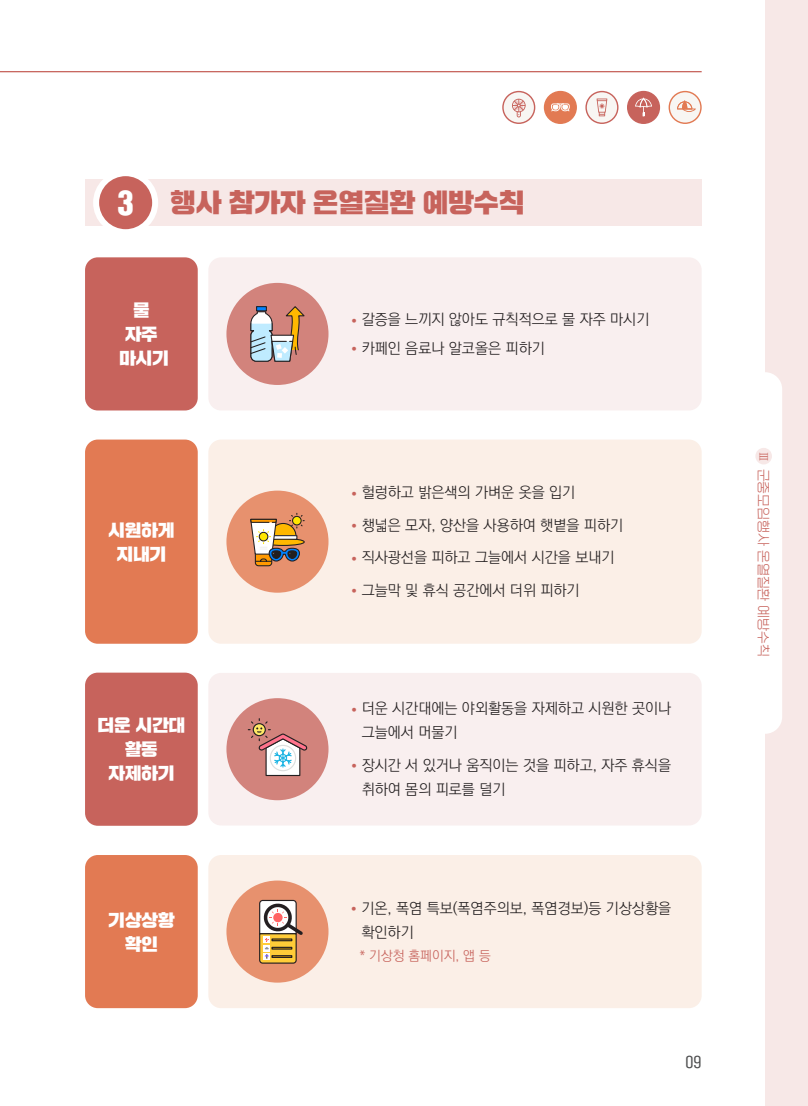
<style>
.page{position:relative;width:808px;height:1106px;background:#fff}
.page>*{position:absolute;margin:0;border:0;box-sizing:border-box;transform-origin:0 0}
.t1{font:27px "SD Gd Gothic";color:#fff}
.t2{font:25.5px "SD Gd Gothic";color:#c7635c}
.t3{font:16.5px/24px "SD Gd Gothic";color:#fff;text-align:center}
.t4{font:300 15px/24px "Ko Pub World Dotum";color:#231f20}
.t5{font:300 13.5px "Ko Pub World Dotum";color:#c7635c}
.t6{font:13.5px "SD Gyeokdong G204 Rg";color:#4b4c4d}
.t7{font:12.75px "SD Gyeokdong G203 Lt";letter-spacing:.01em;color:#c7635c}
.s1{font-weight:700;color:#c7635c}
.s2{font-family:"SD Myeongjo Neoa c Rg";font-size:12px}
</style>
<div class="page">
<hr style="left:0;top:71px;width:702px;height:1px;background:#c7635c">
<div style="left:765px;top:0;width:43px;height:1106px;background:#f7e8e7"></div>
<div style="left:748px;top:372px;width:34px;height:361px;background:#fff;border-radius:17px"></div>
<div style="left:755px;top:448px;width:17px;height:16px;background:#f7e8e7;border-radius:50%"></div>
<div style="left:544px;top:92px;width:32px;height:31px;background:#e27a53;border-radius:50%"></div>
<svg style="left:551px;top:103px;width:19px;height:8px"></svg>
<div style="left:544px;top:91px;width:33px;height:33px;border:1px solid #e27a53;border-radius:50%"></div>
<div style="left:628px;top:92px;width:31px;height:31px;background:#c7635c;border-radius:50%"></div>
<svg style="left:635px;top:98px;width:17px;height:18px"></svg>
<div style="left:627px;top:91px;width:33px;height:33px;border:1px solid #c7635c;border-radius:50%"></div>
<div style="left:669px;top:92px;width:32px;height:31px;background:#f8f6f3;border-radius:50%"></div>
<svg style="left:677px;top:100px;width:19px;height:12px"></svg>
<div style="left:668px;top:91px;width:34px;height:33px;border:1px solid #e27a53;border-radius:50%"></div>
<div style="left:503px;top:92px;width:32px;height:31px;background:#f8f6f3;border-radius:50%"></div>
<svg style="left:512px;top:99px;width:14px;height:18px"></svg>
<div style="left:502px;top:91px;width:33px;height:33px;border:1px solid #c7635c;border-radius:50%"></div>
<div style="left:586px;top:92px;width:32px;height:31px;background:#f8f6f3;border-radius:50%"></div>
<svg style="left:597px;top:98px;width:10px;height:18px"></svg>
<div style="left:585px;top:91px;width:33px;height:33px;border:1px solid #c7635c;border-radius:50%"></div>
<div style="left:208px;top:855px;width:494px;height:153px;background:#fbefe7;border-radius:13px"></div>
<div style="left:226px;top:880px;width:102px;height:102px;background:#e7916e;border-radius:50%"></div>
<svg style="left:259px;top:899px;width:44px;height:65px;background:#c8a77e"></svg>
<div style="left:271px;top:938px;width:21px;height:3px;background:#eba803;border:1px solid #241f21"></div>
<div style="left:271px;top:946px;width:21px;height:3px;background:#eba803;border:1px solid #241f21"></div>
<div style="left:271px;top:955px;width:21px;height:3px;background:#eba803;border:1px solid #241f21"></div>
<div style="left:85px;top:855px;width:113px;height:153px;background:#e27a53;border-radius:13px"></div>
<div style="left:208px;top:257px;width:494px;height:153px;background:#f9efef;border-radius:13px"></div>
<div style="left:226px;top:283px;width:102px;height:102px;background:#d2837c;border-radius:50%"></div>
<svg style="left:250px;top:306px;width:55px;height:56px"></svg>
<div style="left:85px;top:257px;width:113px;height:153px;background:#c7635c;border-radius:13px"></div>
<div style="left:208px;top:673px;width:494px;height:152px;background:#f9efef;border-radius:13px"></div>
<div style="left:226px;top:698px;width:102px;height:102px;background:#d2837c;border-radius:50%"></div>
<svg style="left:247px;top:718px;width:61px;height:58px"></svg>
<div style="left:85px;top:672px;width:113px;height:153px;background:#c7635c;border-radius:13px"></div>
<div style="left:208px;top:439px;width:494px;height:204px;background:#fbefe7;border-radius:13px"></div>
<div style="left:226px;top:490px;width:102px;height:102px;background:#e7916e;border-radius:50%"></div>
<svg style="left:250px;top:512px;width:55px;height:55px"></svg>
<div style="left:85px;top:439px;width:113px;height:204px;background:#e27a53;border-radius:13px"></div>
<div style="left:85px;top:179px;width:617px;height:47px;background:#f7e8e7"></div>
<div style="left:96px;top:173px;width:59px;height:59px;background:#c7635c;border-radius:50%"></div>
<div style="left:93px;top:170px;width:65px;height:65px;border:6px solid #fff;border-radius:50%"></div>
<h1 class="t1" style="left:118px;top:189px;width:18px">3</h1>
<h2 class="t2" style="left:170px;top:190px;width:356px">행사 참가자 온열질환 예방수칙</h2>
<p class="t3" style="left:119px;top:298px;width:51px">물 자주 마시기</p>
<p class="t4" style="left:351px;top:308px;width:300px"><span class="s1">•</span> 갈증을 느끼지 않아도 규칙적으로 물 자주 마시기</p>
<p class="t4" style="left:351px;top:336px;width:195px"><span class="s1">•</span> 카페인 음료나 알코올은 피하기</p>
<p class="t3" style="left:108px;top:517px;width:67px">시원하게 지내기</p>
<p class="t3" style="left:98px;top:713px;width:89px">더운 시간대 활동 자제하기</p>
<p class="t4" style="left:351px;top:481px;width:226px"><span class="s1">•</span> 헐렁하고 밝은색의 가벼운 옷을 입기</p>
<p class="t4" style="left:351px;top:513px;width:274px"><span class="s1">•</span> 챙넓은 모자, 양산을 사용하여 햇볕을 피하기</p>
<p class="t4" style="left:351px;top:546px;width:265px"><span class="s1">•</span> 직사광선을 피하고 그늘에서 시간을 보내기</p>
<p class="t4" style="left:351px;top:578px;width:230px"><span class="s1">•</span> 그늘막 및 휴식 공간에서 더위 피하기</p>
<p class="t4" style="left:362px;top:697px;width:311px;text-indent:-11px"><span class="s1">•</span> 더운 시간대에는 야외활동을 자제하고 시원한 곳이나 그늘에서 머물기</p>
<p class="t4" style="left:362px;top:753px;width:311px;text-indent:-11px"><span class="s1">•</span> 장시간 서 있거나 움직이는 것을 피하고, 자주 휴식을 취하여 몸의 피로를 덜기</p>
<p class="t3" style="left:108px;top:907px;width:67px">기상상황 확인</p>
<p class="t4" style="left:361px;top:896px;width:311px;text-indent:-11px"><span class="s1">•</span> 기온, 폭염 특보(폭염주의보, 폭염경보)등 기상상황을 확인하기</p>
<p class="t5" style="left:359px;top:946px;width:133px">* 기상청 홈페이지, 앱 등</p>
<p class="t6" style="left:685px;top:1054px;width:18px">09</p>
<p class="t7" style="left:770px;top:450px;width:208px;rotate:90deg"><span class="s2">Ⅲ</span> 군중모임행사 온열질환 예방수칙</p>
</div>
